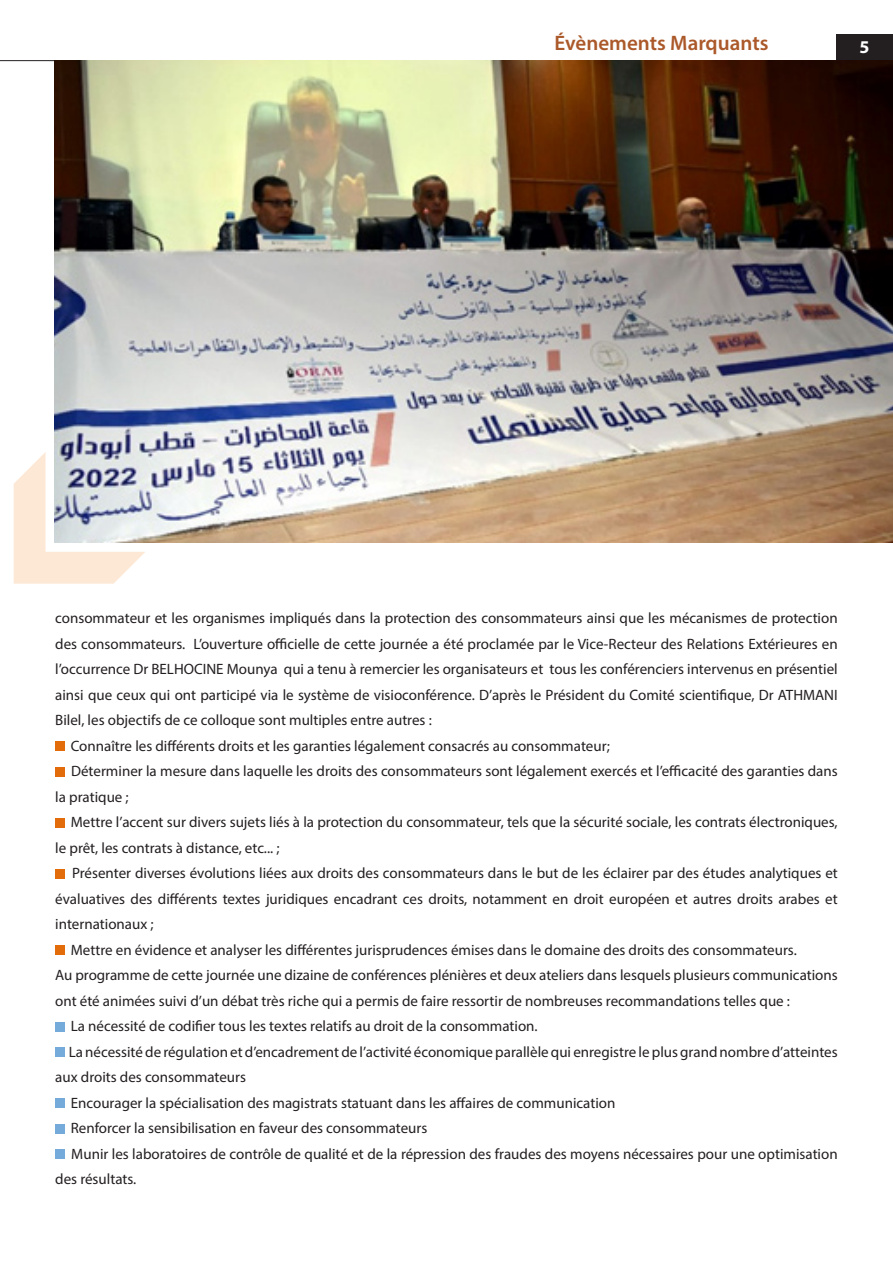
<style>
.page{position:relative;width:893px;height:1263px;background:#fff}
.page>*{position:absolute;margin:0;border:0;box-sizing:border-box;transform-origin:0 0}
.t1{font:600 21px "Myriad Pro";color:#ab592a}
.t2{font:700 18px "Myriad Pro";color:#fff}
.t3{font:15px "Myriad Pro";color:#231f20}
</style>
<div class="page">
<hr style="left:0;top:0;width:1px;height:1263px;background:#28aae2">
<svg style="left:0;top:0;width:836px;height:61px"></svg>
<div style="left:836px;top:34px;width:57px;height:27px;background:#231f20"></div>
<div style="left:55px;top:742px;width:9px;height:9px;background:#e36c0a"></div>
<div style="left:55px;top:767px;width:9px;height:9px;background:#e36c0a"></div>
<div style="left:55px;top:818px;width:9px;height:9px;background:#e36c0a"></div>
<div style="left:55px;top:869px;width:9px;height:9px;background:#e36c0a"></div>
<div style="left:55px;top:946px;width:9px;height:9px;background:#e36c0a"></div>
<div style="left:55px;top:1022px;width:9px;height:9px;background:#75abdb"></div>
<div style="left:55px;top:1048px;width:9px;height:9px;background:#75abdb"></div>
<div style="left:55px;top:1099px;width:9px;height:9px;background:#75abdb"></div>
<div style="left:55px;top:1124px;width:9px;height:9px;background:#75abdb"></div>
<div style="left:55px;top:1150px;width:9px;height:9px;background:#75abdb"></div>
<img style="left:54px;top:61px;width:839px;height:481px">
<svg style="left:14px;top:452px;width:131px;height:132px"></svg>
<h1 class="t1" style="left:554px;top:29px;width:215px">Évènements Marquants</h1>
<p class="t2" style="left:859px;top:36px;width:11px">5</p>
<p class="t3" style="left:55px;top:609px;width:784px">consommateur et les organismes impliqués dans la protection des consommateurs ainsi que les mécanismes de protection</p>
<p class="t3" style="left:55px;top:634px;width:784px">des consommateurs. L’ouverture officielle de cette journée a été proclamée par le Vice-Recteur des Relations Extérieures en</p>
<p class="t3" style="left:55px;top:660px;width:784px">l’occurrence Dr BELHOCINE Mounya qui a tenu à remercier les organisateurs et tous les conférenciers intervenus en présentiel</p>
<p class="t3" style="left:55px;top:685px;width:784px">ainsi que ceux qui ont participé via le système de visioconférence. D’après le Président du Comité scientifique, Dr ATHMANI</p>
<p class="t3" style="left:55px;top:711px;width:378px">Bilel, les objectifs de ce colloque sont multiples entre autres :</p>
<p class="t3" style="left:71px;top:736px;width:540px">Connaître les différents droits et les garanties légalement consacrés au consommateur;</p>
<p class="t3" style="left:71px;top:762px;width:768px">Déterminer la mesure dans laquelle les droits des consommateurs sont légalement exercés et l’efficacité des garanties dans</p>
<p class="t3" style="left:55px;top:787px;width:75px">la pratique ;</p>
<p class="t3" style="left:71px;top:813px;width:768px">Mettre l’accent sur divers sujets liés à la protection du consommateur, tels que la sécurité sociale, les contrats électroniques,</p>
<p class="t3" style="left:55px;top:838px;width:226px">le prêt, les contrats à distance, etc... ;</p>
<p class="t3" style="left:72px;top:864px;width:767px">Présenter diverses évolutions liées aux droits des consommateurs dans le but de les éclairer par des études analytiques et</p>
<p class="t3" style="left:55px;top:889px;width:784px">évaluatives des différents textes juridiques encadrant ces droits, notamment en droit européen et autres droits arabes et</p>
<p class="t3" style="left:55px;top:915px;width:100px">internationaux ;</p>
<p class="t3" style="left:71px;top:940px;width:727px">Mettre en évidence et analyser les différentes jurisprudences émises dans le domaine des droits des consommateurs.</p>
<p class="t3" style="left:55px;top:966px;width:784px">Au programme de cette journée une dizaine de conférences plénières et deux ateliers dans lesquels plusieurs communications</p>
<p class="t3" style="left:55px;top:991px;width:736px">ont été animées suivi d’un débat très riche qui a permis de faire ressortir de nombreuses recommandations telles que :</p>
<p class="t3" style="left:71px;top:1017px;width:468px">La nécessité de codifier tous les textes relatifs au droit de la consommation.</p>
<p class="t3" style="left:69px;top:1042px;width:770px">La nécessité de régulation et d’encadrement de l’activité économique parallèle qui enregistre le plus grand nombre d’atteintes</p>
<p class="t3" style="left:55px;top:1068px;width:192px">aux droits des consommateurs</p>
<p class="t3" style="left:71px;top:1093px;width:546px">Encourager la spécialisation des magistrats statuant dans les affaires de communication</p>
<p class="t3" style="left:71px;top:1119px;width:358px">Renforcer la sensibilisation en faveur des consommateurs</p>
<p class="t3" style="left:71px;top:1144px;width:768px">Munir les laboratoires de contrôle de qualité et de la répression des fraudes des moyens nécessaires pour une optimisation</p>
<p class="t3" style="left:55px;top:1170px;width:83px">des résultats.</p>
</div>
